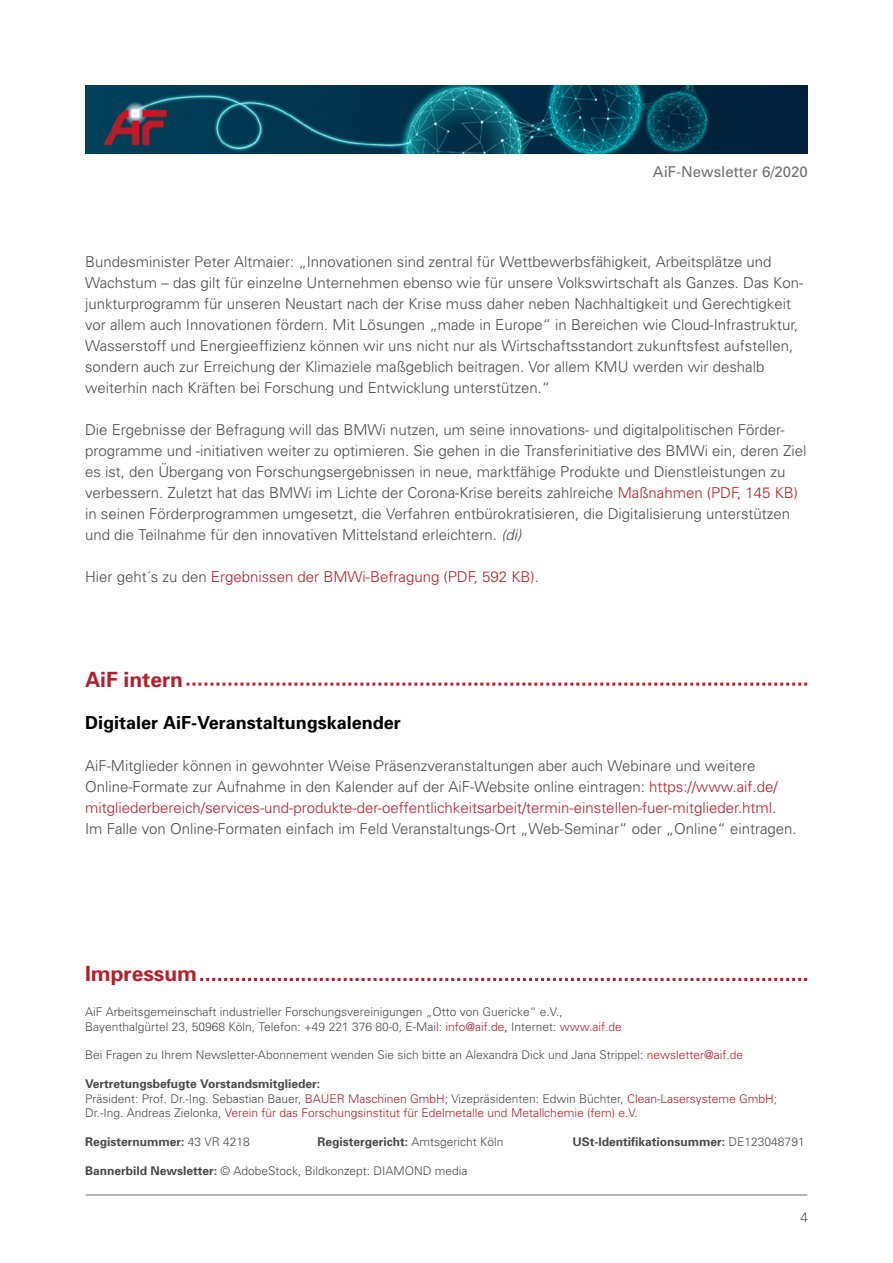
<style>
.page{position:relative;width:893px;height:1263px;background:#fff}
.page>*{position:absolute;margin:0;border:0;box-sizing:border-box;transform-origin:0 0}
.t1{font:700 21px "Univers";color:#b61f29}
.t2{font:700 18px "Univers";color:#000}
.t3{font:300 15px/21px "Univers";color:#4a4a49}
.t4{font:300 15px "Univers";color:#b61f29}
.Einf__Abs{font:15px "Univers";color:#706f6f}
.Einf__Abs-2{font:300 13.5px "Univers";color:#4a4a49}
.t5{font:300 12px "Univers";color:#4a4a49}
.t6{font:300 12px/14.4px "Univers";color:#b61f29}
.t7{font:700 12px "Univers";color:#4a4a49}
.s1{color:#b61f29}
.s2{font-family:"Univers S";font-style:italic}
.s3{color:#4a4a49}
.s4{color:#000}
.s5{font-weight:300}
.s6{font-weight:700}
</style>
<div class="page">
<img style="left:85px;top:85px;width:723px;height:68px">
<hr style="left:86px;top:1194px;width:721px;height:1px;background:#9d9d9c">
<svg style="left:186px;top:683px;width:621px;height:3px"></svg>
<svg style="left:200px;top:978px;width:607px;height:3px"></svg>
<p class="Einf__Abs" style="left:653px;top:163px;width:157px">AiF-Newsletter 6/2020</p>
<p class="t3" style="left:85px;top:251px;width:720px">Bundesminister Peter Altmaier: „Innovationen sind zentral für Wettbewerbsfähigkeit, Arbeitsplätze und Wachstum – das gilt für einzelne Unternehmen ebenso wie für unsere Volkswirtschaft als Ganzes. Das Kon&shy;junkturprogramm für unseren Neustart nach der Krise muss daher neben Nachhaltigkeit und Gerechtigkeit vor allem auch Innovationen fördern. Mit Lösungen „made in Europe“ in Bereichen wie Cloud-Infrastruktur, Wasserstoff und Energieeffizienz können wir uns nicht nur als Wirtschaftsstandort zukunftsfest aufstellen, sondern auch zur Erreichung der Klimaziele maßgeblich beitragen. Vor allem KMU werden wir deshalb weiterhin nach Kräften bei Forschung und Entwicklung unterstützen.“</p>
<p class="t3" style="left:85px;top:419px;width:723px">Die Ergebnisse der Befragung will das BMWi nutzen, um seine innovations- und digitalpolitischen Förder&shy;programme und -initiativen weiter zu optimieren. Sie gehen in die Transferinitiative des BMWi ein, deren Ziel es ist, den Übergang von Forschungsergebnissen in neue, marktfähige Produkte und Dienstleistungen zu verbessern. Zuletzt hat das BMWi im Lichte der Corona-Krise bereits zahlreiche <span class="s1">Maßnahmen (PDF, 145 KB) </span>in seinen Förderprogrammen umgesetzt, die Verfahren entbürokratisieren, die Digitalisierung unterstützen und die Teilnahme für den innovativen Mittelstand erleichtern. <span class="s2">(di)</span></p>
<p class="t4" style="left:85px;top:567px;width:455px"><span class="s3">Hier geht´s zu den</span> Ergebnissen der BMWi-Befragung (PDF, 592 KB)<span class="s3">.</span></p>
<p class="t1" style="left:85px;top:667px;width:100px">AiF intern</p>
<p class="t2" style="left:85px;top:712px;width:317px">Digitaler AiF-Veranstaltungskalender</p>
<p class="t3" style="left:85px;top:755px;width:713px">AiF-Mitglieder können in gewohnter Weise Präsenzveranstaltungen aber auch Webinare und weitere Online-Formate zur Aufnahme in den Kalender auf der AiF-Website online eintragen: <span class="s1">https://www.aif.de/ mitgliederbereich/services-und-produkte-der-oeffentlichkeitsarbeit/termin-einstellen-fuer-mitglieder.html</span>.<br>Im Falle von Online-Formaten einfach im Feld Veranstaltungs-Ort „Web-Seminar“ oder „Online“ eintragen.</p>
<p class="t1" style="left:85px;top:961px;width:113px">Impressum</p>
<p class="t5" style="left:85px;top:1005px;width:479px">AiF Arbeitsgemeinschaft industrieller Forschungsvereinigungen „Otto von Guericke“ e.V.,</p>
<p class="t5" style="left:85px;top:1019px;width:538px">Bayenthalgürtel 23, 50968 Köln, Telefon: +49 221 376 80-0, E-Mail: <span class="s1">info@aif.de</span><span class="s4">,</span> Internet: <span class="s1">www.aif.de</span></p>
<p class="t5" style="left:85px;top:1048px;width:660px">Bei Fragen zu Ihrem Newsletter-Abonnement wenden Sie sich bitte an Alexandra Dick und Jana Strippel: <span class="s1">newsletter@aif.de</span></p>
<p class="t7" style="left:85px;top:1077px;width:236px">Vertretungsbefugte Vorstandsmitglieder:</p>
<p class="t6" style="left:85px;top:1091px;width:693px"><span class="s3">Präsident: Prof. Dr.-Ing. Sebastian Bauer,</span> BAUER Maschinen GmbH<span class="s3">; Vizepräsidenten: Edwin Büchter,</span> Clean-Lasersysteme GmbH<span class="s3">;<br>Dr.-Ing. Andreas Zielonka,</span> Verein für das Forschungsinstitut für Edelmetalle und Metallchemie (fem) e.V.</p>
<p class="t7" style="left:85px;top:1134px;width:166px">Registernummer: <span class="s5">43 VR 4218</span></p>
<p class="t7" style="left:318px;top:1134px;width:188px">Registergericht: <span class="s5">Amtsgericht Köln</span></p>
<p class="t7" style="left:573px;top:1134px;width:234px">USt-Identifikationsummer: <span class="s5">DE123048791</span></p>
<p class="t5" style="left:85px;top:1163px;width:384px"><span class="s6">Bannerbild Newsletter:</span> © AdobeStock, Bildkonzept: DIAMOND media</p>
<p class="Einf__Abs-2" style="left:800px;top:1209px;width:9px">4</p>
</div>
